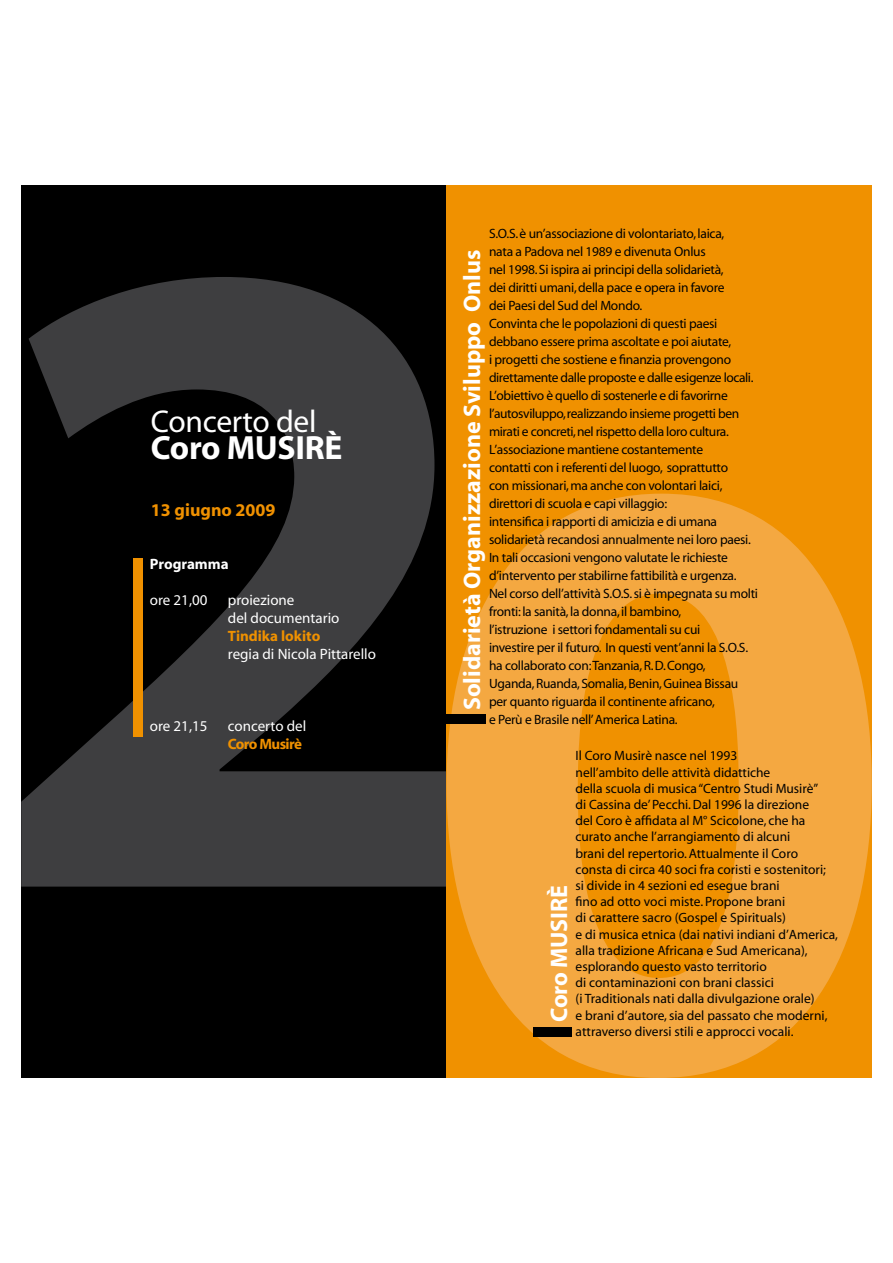
<style>
.page{position:relative;width:893px;height:1263px;background:#fff}
.page>*{position:absolute;margin:0;border:0;box-sizing:border-box;transform-origin:0 0}
.t1{font:700 33.6px "Myriad";letter-spacing:-.01em;color:#fff}
.t2{font:31.5px "Myriad";letter-spacing:-.01em;color:#fff}
.t3{font:700 24px "Myriad";color:#fff}
.t4{font:700 18px "Myriad";color:#f09100}
.t5{font:15px/18px "Myriad";color:#fff}
.t6{font:700 15px "Myriad";color:#f09100}
.t7{font:700 15px "Myriad";letter-spacing:-.04em;color:#f09100}
.t8{font:700 15px "Myriad";color:#fff}
.t9{font:13.5px/18px "Myriad";letter-spacing:-.02em;color:#000}
.t10{font:13.5px/16.2px "Myriad";color:#000}
</style>
<div class="page">
<div style="left:21px;top:185px;width:425px;height:893px;background:#000"></div>
<svg style="left:21px;top:277px;width:425px;height:610px;fill:#3e3e40"></svg>
<div style="left:446px;top:185px;width:426px;height:893px;background:#f09100"></div>
<svg style="left:446px;top:494px;width:426px;height:584px;fill:#f4a841"></svg>
<div style="left:133px;top:558px;width:9px;height:179px;background:#f09100"></div>
<div style="left:534px;top:1027px;width:38px;height:9px;background:#000"></div>
<div style="left:417px;top:714px;width:69px;height:10px;background:#000"></div>
<h2 class="t2" style="left:151px;top:410px;width:167px">Concerto del</h2>
<h1 class="t1" style="left:151px;top:435px;width:193px">Coro MUSIRÈ</h1>
<h3 class="t4" style="left:151px;top:503px;width:126px">13 giugno 2009</h3>
<p class="t8" style="left:150px;top:559px;width:80px">Programma</p>
<p class="t5" style="left:150px;top:593px;width:59px">ore 21,00</p>
<p class="t5" style="left:228px;top:593px;width:113px">proiezione<br>del documentario</p>
<p class="t6" style="left:228px;top:631px;width:94px">Tindika lokito</p>
<p class="t5" style="left:228px;top:647px;width:150px">regia di Nicola Pittarello</p>
<p class="t5" style="left:150px;top:719px;width:59px">ore 21,15</p>
<p class="t5" style="left:228px;top:719px;width:80px">concerto del</p>
<p class="t7" style="left:228px;top:739px;width:76px">Coro Musirè</p>
<p class="t9" style="left:489px;top:225px;width:271px">S.O.S. è un’associazione di volontariato, laica,<br>nata a Padova nel 1989 e divenuta Onlus<br>nel 1998. Si ispira ai principi della solidarietà,<br>dei diritti umani, della pace e opera in favore<br>dei Paesi del Sud del Mondo.<br>Convinta che le popolazioni di questi paesi debbano essere prima ascoltate e poi aiutate,<br>i progetti che sostiene e finanzia provengono direttamente dalle proposte e dalle esigenze locali.<br>L’obiettivo è quello di sostenerle e di favorirne l’autosviluppo, realizzando insieme progetti ben mirati e concreti, nel rispetto della loro cultura.<br>L’associazione mantiene costantemente<br>contatti con i referenti del luogo, soprattutto<br>con missionari, ma anche con volontari laici, direttori di scuola e capi villaggio:<br>intensifica i rapporti di amicizia e di umana solidarietà recandosi annualmente nei loro paesi.<br>In tali occasioni vengono valutate le richieste d’intervento per stabilirne fattibilità e urgenza.<br>Nel corso dell’attività S.O.S. si è impegnata su molti fronti: la sanità, la donna, il bambino,<br>l’istruzione i settori fondamentali su cui<br>investire per il futuro. In questi vent’anni la S.O.S. ha collaborato con: Tanzania, R. D. Congo,<br>Uganda, Ruanda, Somalia, Benin, Guinea Bissau per quanto riguarda il continente africano,<br>e Perù e Brasile nell’ America Latina.</p>
<h3 class="t3" style="left:463px;top:710px;width:462px;rotate:-90deg">Solidarietà Organizzazione Sviluppo Onlus</h3>
<h3 class="t3" style="left:550px;top:1022px;width:138px;rotate:-90deg">Coro MUSIRÈ</h3>
<p class="t10" style="left:575px;top:749px;width:264px">Il Coro Musirè nasce nel 1993<br>nell’ambito delle attività didattiche<br>della scuola di musica “Centro Studi Musirè”<br>di Cassina de’ Pecchi. Dal 1996 la direzione<br>del Coro è affidata al M° Scicolone, che ha curato anche l’arrangiamento di alcuni<br>brani del repertorio. Attualmente il Coro consta di circa 40 soci fra coristi e sostenitori;<br>si divide in 4 sezioni ed esegue brani<br>fino ad otto voci miste. Propone brani<br>di carattere sacro (Gospel e Spirituals)<br>e di musica etnica (dai nativi indiani d’America, alla tradizione Africana e Sud Americana), esplorando questo vasto territorio<br>di contaminazioni con brani classici<br>(i Traditionals nati dalla divulgazione orale)<br>e brani d’autore, sia del passato che moderni, attraverso diversi stili e approcci vocali.</p>
</div>
